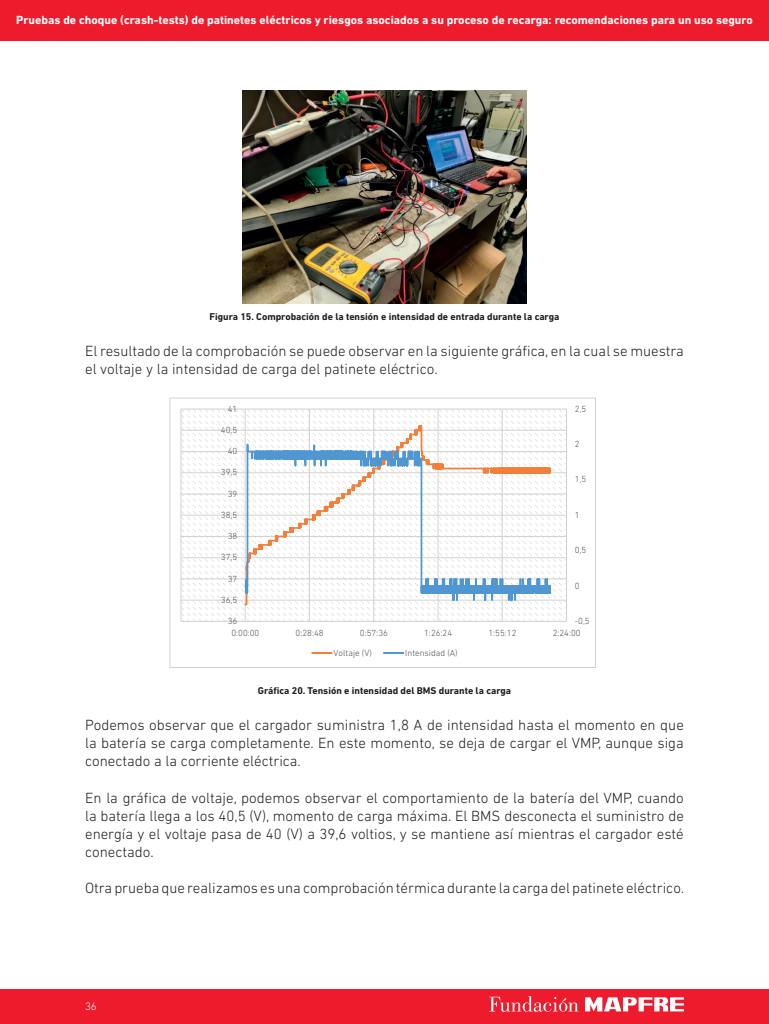
<style>
.page{position:relative;width:769px;height:1024px;background:#fff}
.page>*{position:absolute;margin:0;border:0;box-sizing:border-box;transform-origin:0 0}
.t1{font:300 15px/18px "DIN Next LT Pro";color:#231f20;text-align:justify}
.t2{font:700 12px "DIN Next LT Pro";color:#fff}
.t3{font:300 11px "DIN Next LT Pro";color:#fff}
.figura{font:700 10px "DIN Next LT Pro";color:#231f20}
.graficas{font:700 10px "DIN Next LT Pro";color:#231f20}
.t4{font:300 9px "DIN Next LT Pro";color:#515253}
</style>
<div class="page">
<div style="left:0;top:988px;width:768px;height:35px;background:#ee1b2c"></div>
<div style="left:0;top:0;width:768px;height:41px;background:#ee1b2c"></div>
<svg style="left:585px;top:997px;width:98px;height:14px"></svg>
<svg style="left:489px;top:996px;width:89px;height:15px"></svg>
<img style="left:242px;top:90px;width:284px;height:213px">
<svg style="left:181px;top:409px;width:385px;height:212px"></svg>
<hr style="left:181px;top:621px;width:385px;height:1px;background:#d2d2d0">
<hr style="left:181px;top:599px;width:385px;height:1px;background:#d2d2d0">
<hr style="left:181px;top:578px;width:385px;height:1px;background:#d2d2d0">
<hr style="left:181px;top:557px;width:385px;height:1px;background:#d2d2d0">
<hr style="left:181px;top:536px;width:385px;height:1px;background:#d2d2d0">
<hr style="left:181px;top:514px;width:385px;height:1px;background:#d2d2d0">
<hr style="left:181px;top:493px;width:385px;height:1px;background:#d2d2d0">
<hr style="left:181px;top:472px;width:385px;height:1px;background:#d2d2d0">
<hr style="left:181px;top:451px;width:385px;height:1px;background:#d2d2d0">
<hr style="left:181px;top:430px;width:385px;height:1px;background:#d2d2d0">
<hr style="left:181px;top:408px;width:385px;height:1px;background:#d2d2d0">
<hr style="left:180px;top:409px;width:1px;height:212px;background:#d2d2d0">
<hr style="left:245px;top:409px;width:1px;height:212px;background:#d2d2d0">
<hr style="left:309px;top:409px;width:1px;height:212px;background:#d2d2d0">
<hr style="left:373px;top:409px;width:1px;height:212px;background:#d2d2d0">
<hr style="left:437px;top:409px;width:1px;height:212px;background:#d2d2d0">
<hr style="left:501px;top:409px;width:1px;height:212px;background:#d2d2d0">
<hr style="left:566px;top:409px;width:1px;height:212px;background:#d2d2d0">
<svg style="left:243px;top:424px;width:308px;height:182px"></svg>
<svg style="left:312px;top:652px;width:19px;height:1px"></svg>
<svg style="left:384px;top:652px;width:19px;height:1px"></svg>
<div style="left:169px;top:397px;width:426px;height:270px;border:1px solid #d2d2d0"></div>
<p class="t2" style="left:16px;top:13px;width:737px">Pruebas de choque (crash-tests) de patinetes eléctricos y riesgos asociados a su proceso de recarga: recomendaciones para un uso seguro</p>
<p class="figura" style="left:209px;top:311px;width:351px">Figura 15. Comprobación de la tensión e intensidad de entrada durante la carga</p>
<p class="t1" style="left:85px;top:342px;width:600px">El resultado de la comprobación se puede observar en la siguiente gráfica, en la cual se muestra el voltaje y la intensidad de carga del patinete eléctrico.</p>
<p class="t4" style="left:227px;top:403px;width:11px">41</p>
<p class="t4" style="left:221px;top:424px;width:18px">40,5</p>
<p class="t4" style="left:227px;top:446px;width:11px">40</p>
<p class="t4" style="left:221px;top:467px;width:18px">39,5</p>
<p class="t4" style="left:227px;top:488px;width:11px">39</p>
<p class="t4" style="left:221px;top:509px;width:18px">38,5</p>
<p class="t4" style="left:227px;top:530px;width:11px">38</p>
<p class="t4" style="left:221px;top:552px;width:18px">37,5</p>
<p class="t4" style="left:227px;top:573px;width:11px">37</p>
<p class="t4" style="left:221px;top:594px;width:18px">36,5</p>
<p class="t4" style="left:227px;top:615px;width:11px">36</p>
<p class="t4" style="left:574px;top:403px;width:13px">2,5</p>
<p class="t4" style="left:574px;top:439px;width:6px">2</p>
<p class="t4" style="left:574px;top:474px;width:13px">1,5</p>
<p class="t4" style="left:574px;top:509px;width:6px">1</p>
<p class="t4" style="left:574px;top:545px;width:13px">0,5</p>
<p class="t4" style="left:574px;top:580px;width:6px">0</p>
<p class="t4" style="left:574px;top:615px;width:16px">-0,5</p>
<p class="t4" style="left:231px;top:627px;width:30px">0:00:00</p>
<p class="t4" style="left:295px;top:627px;width:30px">0:28:48</p>
<p class="t4" style="left:360px;top:627px;width:30px">0:57:36</p>
<p class="t4" style="left:424px;top:627px;width:30px">1:26:24</p>
<p class="t4" style="left:488px;top:627px;width:30px">1:55:12</p>
<p class="t4" style="left:552px;top:627px;width:30px">2:24:00</p>
<p class="t4" style="left:333px;top:647px;width:40px">Voltaje (V)</p>
<p class="t4" style="left:405px;top:647px;width:54px">Intensidad (A)</p>
<p class="graficas" style="left:258px;top:685px;width:255px">Gráfica 20. Tensión e intensidad del BMS durante la carga</p>
<p class="t1" style="left:85px;top:716px;width:600px">Podemos observar que el cargador suministra 1,8 A de intensidad hasta el momento en que la batería se carga completamente. En este momento, se deja de cargar el VMP, aunque siga conectado a la corriente eléctrica.</p>
<p class="t1" style="left:85px;top:788px;width:600px">En la gráfica de voltaje, podemos observar el comportamiento de la batería del VMP, cuando la batería llega a los 40,5 (V), momento de carga máxima. El BMS desconecta el suministro de energía y el voltaje pasa de 40 (V) a 39,6 voltios, y se mantiene así mientras el cargador esté conectado.</p>
<p class="t1" style="left:85px;top:878px;width:600px">Otra prueba que realizamos es una comprobación térmica durante la carga del patinete eléctrico.</p>
<p class="t3" style="left:85px;top:999px;width:13px">36</p>
</div>
